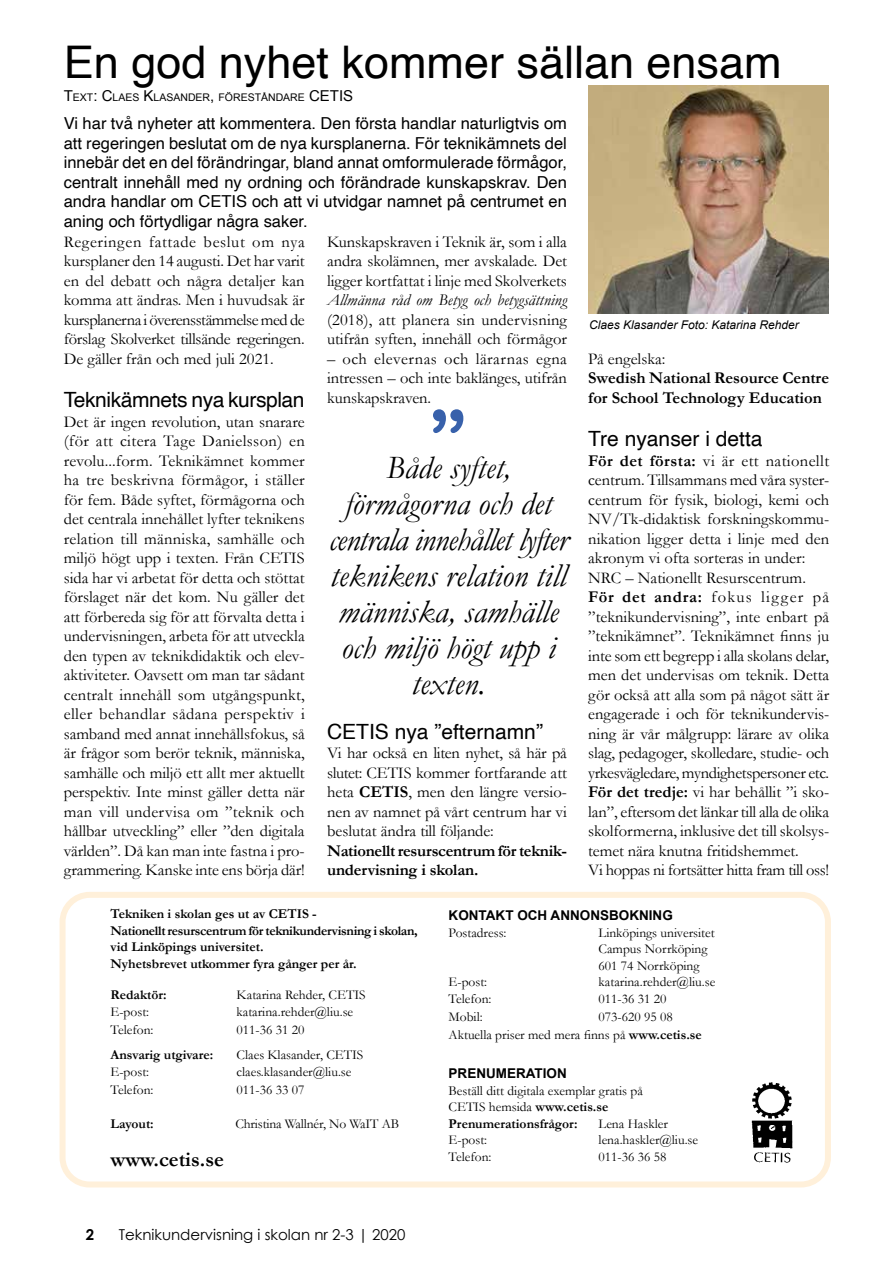
<style>
.page{position:relative;width:893px;height:1263px;background:#fff}
.page>*{position:absolute;margin:0;border:0;box-sizing:border-box;transform-origin:0 0}
.t1{font:81px "Arial Rounded MT Bold";color:#3861ab}
.t2{font:45px "Helvetica";color:#000}
.t3{font:italic 33px/36px "Garamond";color:#000;text-align:center}
.t4{font:21px "Helvetica";color:#000}
.t5{font:21px "Helvetica";letter-spacing:-.02em;color:#000}
.t6{font:700 21px "Garamond";color:#000}
.t7{font:16.5px/19.5px "Garamond";letter-spacing:-.005em;color:#000;text-align:justify}
.t8{font:16.5px/19.5px "Helvetica";color:#000;text-align:justify}
.t9{font:700 16.5px/19.5px "Garamond";color:#000}
.t10{font:700 16.5px/19.5px "Garamond";letter-spacing:-.02em;color:#000}
.t11{font:italic 16.5px "Garamond";letter-spacing:.005em;color:#000}
.t12{font:15px "Century Gothic";color:#000}
.t13{font:700 15px "Century Gothic";color:#000}
.t14{font:13.5px/16.5px "Garamond";color:#000}
.t15{font:700 13.5px/16.5px "Garamond";color:#000}
.t16{font:700 13.5px "Arial";color:#000}
.t17{font:italic 12px "Arial";color:#000}
.t18{font:10.5px "Arial";color:#000}
.s1{font-size:15px}
.s2{font-weight:700}
</style>
<div class="page">
<img style="left:588px;top:85px;width:240px;height:229px">
<div style="left:60px;top:892px;width:771px;height:295px;border:6px solid #fff0da;border-radius:27px"></div>
<img style="left:751px;top:1082px;width:42px;height:81px">
<h2 class="t2" style="left:64px;top:27px;width:719px">En god nyhet kommer sällan ensam</h2>
<p class="t18" style="left:64px;top:91px;width:289px"><span class="s1">T</span>EXT<span class="s1">: C</span>LAES <span class="s1">K</span>LASANDER<span class="s1">,</span> FÖRESTÅNDARE <span class="s1">CETIS</span></p>
<p class="t8" style="left:64px;top:114px;width:505px">Vi har två nyheter att kommentera. Den första handlar naturligtvis om att regeringen beslutat om de nya kursplanerna. För teknikämnets del innebär det en del förändringar, bland annat omformulerade förmågor, centralt innehåll med ny ordning och förändrade kunskapskrav. Den andra handlar om CETIS och att vi utvidgar namnet på centrumet en aning och förtydligar några saker.</p>
<p class="t7" style="left:64px;top:231px;width:242px">Regeringen fattade beslut om nya kursplaner den 14 augusti. Det har varit en del debatt och några detaljer kan komma att ändras. Men i huvudsak är kursplanerna i överensstämmelse med de förslag Skolverket tillsände regeringen.<br>De gäller från och med juli 2021.</p>
<p class="t5" style="left:64px;top:384px;width:242px">Teknikämnets nya kursplan</p>
<p class="t7" style="left:64px;top:411px;width:242px">Det är ingen revolution, utan snarare (för att citera Tage Danielsson) en revolu...form. Teknikämnet kommer ha tre beskrivna förmågor, i ställer för fem. Både syftet, förmågorna och det centrala innehållet lyfter teknikens relation till människa, samhälle och miljö högt upp i texten. Från CETIS sida har vi arbetat för detta och stöttat förslaget när det kom. Nu gäller det att förbereda sig för att förvalta detta i undervisningen, arbeta för att utveckla den typen av teknikdidaktik och elev&shy;aktiviteter. Oavsett om man tar sådant centralt innehåll som utgångspunkt, eller behandlar sådana perspektiv i samband med annat innehållsfokus, så är frågor som berör teknik, människa, samhälle och miljö ett allt mer aktuellt perspektiv. Inte minst gäller detta när man vill undervisa om ”teknik och hållbar utveckling” eller ”den digitala världen”. Då kan man inte fastna i pro&shy;grammering. Kanske inte ens börja där!</p>
<p class="t7" style="left:327px;top:231px;width:241px">Kunskapskraven i Teknik är, som i alla andra skolämnen, mer avskalade. Det ligger kortfattat i linje med Skolverkets</p>
<p class="t11" style="left:327px;top:289px;width:241px">Allmänna råd om Betyg och betygsättning</p>
<p class="t7" style="left:327px;top:310px;width:241px">(2018), att planera sin undervisning utifrån syften, innehåll och förmågor</p>
<p class="t7" style="left:327px;top:349px;width:241px">– och elevernas och lärarnas egna intressen – och inte baklänges, utifrån kunskapskraven.</p>
<h1 class="t1" style="left:430px;top:392px;width:39px">”</h1>
<h3 class="t3" style="left:386px;top:449px;width:126px">Både syftet,</h3>
<h3 class="t3" style="left:329px;top:485px;width:240px">förmågorna och det centrala innehållet lyfter teknikens relation till människa, samhälle och miljö högt upp i texten.</h3>
<p class="t4" style="left:327px;top:715px;width:217px">CETIS nya ”efternamn”</p>
<p class="t7" style="left:327px;top:743px;width:241px">Vi har också en liten nyhet, så här på slutet: CETIS kommer fortfarande att heta <span class="s2">CETIS</span>, men den längre versio&shy;nen av namnet på vårt centrum har vi beslutat ändra till följande:</p>
<p class="t10" style="left:327px;top:841px;width:241px">Nationellt resurscentrum för teknik&shy;undervisning i skolan.</p>
<p class="t17" style="left:589px;top:317px;width:211px">Claes Klasander Foto: Katarina Rehder</p>
<p class="t7" style="left:588px;top:348px;width:79px">På engelska:</p>
<p class="t9" style="left:588px;top:368px;width:242px">Swedish National Resource Centre for School Technology Education</p>
<p class="t4" style="left:588px;top:423px;width:176px">Tre nyanser i detta</p>
<p class="t7" style="left:588px;top:450px;width:242px;text-align:left"><span class="s2">För det första:</span> vi är ett nationellt centrum. Tillsammans med våra syster&shy;centrum för fysik, biologi, kemi och NV/Tk-didaktisk forskningskommu&shy;nikation ligger detta i linje med den akronym vi ofta sorteras in under:<br>NRC – Nationellt Resurscentrum.<br><span class="s2">För det andra:</span> fokus ligger på ”teknikundervisning”, inte enbart på ”teknikämnet”. Teknikämnet finns ju inte som ett begrepp i alla skolans delar, men det undervisas om teknik. Detta gör också att alla som på något sätt är engagerade i och för teknikundervis&shy;ning är vår målgrupp: lärare av olika slag, pedagoger, skolledare, studie- och yrkesvägledare, myndighetspersoner etc.<br><span class="s2">För det tredje:</span> vi har behållit ”i sko&shy;lan”, eftersom det länkar till alla de olika skolformerna, inklusive det till skolsys&shy;temet nära knutna fritidshemmet.<br>Vi hoppas ni fortsätter hitta fram till oss!</p>
<p class="t15" style="left:111px;top:906px;width:309px">Tekniken i skolan ges ut av CETIS -<br>Nationellt resurscentrum för teknikundervisning i skolan, vid Linköpings universitet.<br>Nyhetsbrevet utkommer fyra gånger per år.</p>
<p class="t15" style="left:111px;top:987px;width:58px">Redaktör:</p>
<p class="t14" style="left:237px;top:986px;width:131px">Katarina Rehder, CETIS</p>
<p class="t14" style="left:111px;top:1003px;width:40px">E-post:</p>
<p class="t14" style="left:237px;top:1003px;width:118px">katarina.rehder@liu.se</p>
<p class="t14" style="left:111px;top:1021px;width:44px">Telefon:</p>
<p class="t14" style="left:237px;top:1021px;width:69px">011-36 31 20</p>
<p class="t15" style="left:111px;top:1047px;width:104px">Ansvarig utgivare:</p>
<p class="t14" style="left:237px;top:1046px;width:128px">Claes Klasander, CETIS</p>
<p class="t14" style="left:111px;top:1063px;width:40px">E-post:</p>
<p class="t14" style="left:237px;top:1063px;width:116px">claes.klasander@liu.se</p>
<p class="t14" style="left:111px;top:1081px;width:44px">Telefon:</p>
<p class="t14" style="left:237px;top:1081px;width:69px">011-36 33 07</p>
<p class="t15" style="left:111px;top:1116px;width:45px">Layout:</p>
<p class="t14" style="left:235px;top:1115px;width:165px">Christina Wallnér, No WaIT AB</p>
<p class="t6" style="left:111px;top:1145px;width:115px">www.cetis.se</p>
<p class="t13" style="left:86px;top:1223px;width:10px">2</p>
<p class="t12" style="left:119px;top:1224px;width:288px">Teknikundervisning i skolan nr 2-3 | 2020</p>
<p class="t16" style="left:449px;top:907px;width:226px">KONTAKT OCH ANNONSBOKNING</p>
<p class="t14" style="left:449px;top:924px;width:60px">Postadress:</p>
<p class="t14" style="left:599px;top:924px;width:118px">Linköpings universitet<br>Campus Norrköping<br>601 74 Norrköping</p>
<p class="t14" style="left:449px;top:973px;width:40px">E-post:</p>
<p class="t14" style="left:599px;top:973px;width:118px">katarina.rehder@liu.se</p>
<p class="t14" style="left:449px;top:990px;width:44px">Telefon:</p>
<p class="t14" style="left:599px;top:990px;width:69px">011-36 31 20</p>
<p class="t14" style="left:449px;top:1008px;width:36px">Mobil:</p>
<p class="t14" style="left:449px;top:1007px;width:255px;line-height:18px;text-indent:150px">073-620 95 08<br>Aktuella priser med mera finns på <span class="s2">www.cetis.se</span></p>
<p class="t16" style="left:449px;top:1065px;width:120px">PRENUMERATION</p>
<p class="t14" style="left:449px;top:1082px;width:196px">Beställ ditt digitala exemplar gratis på<br>CETIS hemsida <span class="s2">www.cetis.se<br>Prenumerationsfrågor:</span></p>
<p class="t14" style="left:599px;top:1115px;width:71px">Lena Haskler</p>
<p class="t14" style="left:449px;top:1132px;width:40px">E-post:</p>
<p class="t14" style="left:599px;top:1132px;width:101px">lena.haskler@liu.se</p>
<p class="t14" style="left:449px;top:1148px;width:44px">Telefon:</p>
<p class="t14" style="left:599px;top:1148px;width:69px">011-36 36 58</p>
</div>
